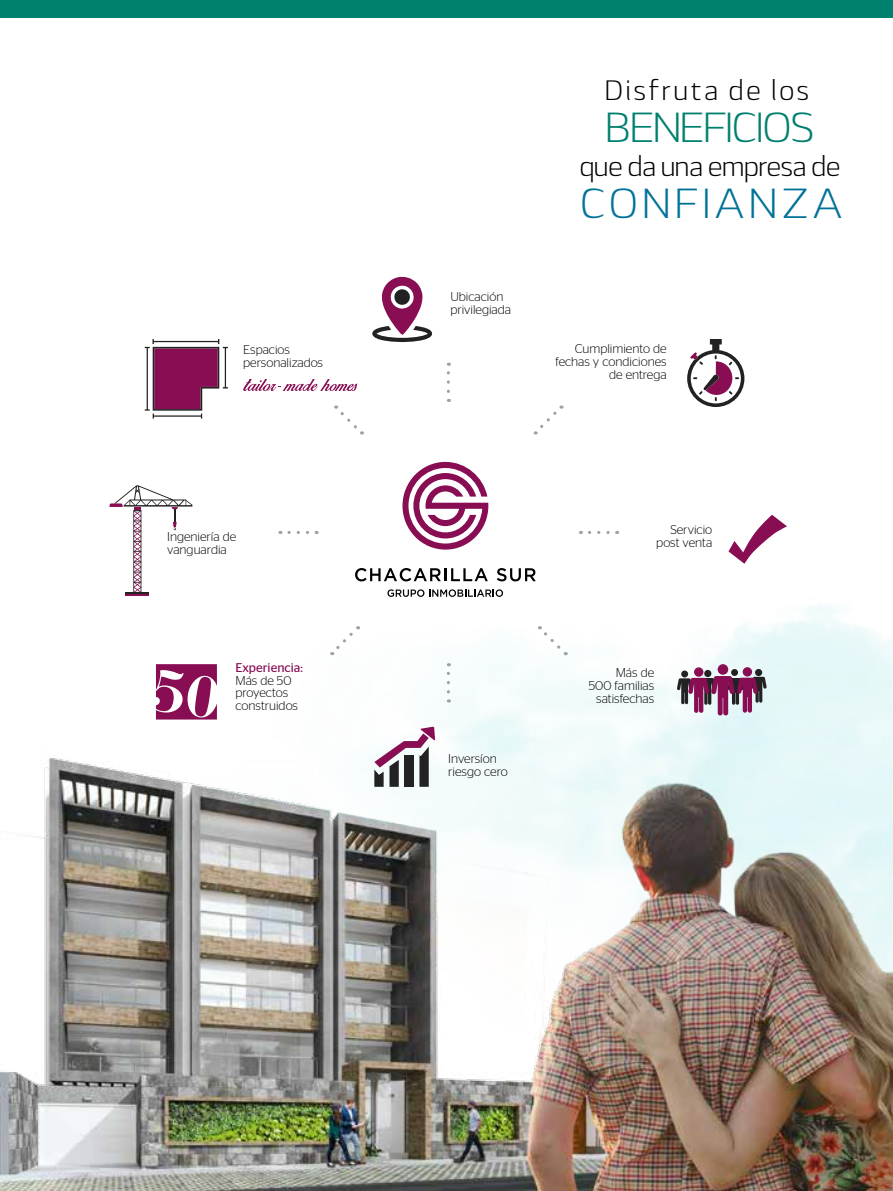
<style>
.page{position:relative;width:893px;height:1191px;background:#fff}
.page>*{position:absolute;margin:0;border:0;box-sizing:border-box;transform-origin:0 0}
.t1{font:300 42px "Lytiga Pro";letter-spacing:-.09em;color:#00806e}
.t2{font:300 42px "Lytiga Pro";letter-spacing:.04em;color:#007298}
.t3{font:300 28px "Lytiga Pro";letter-spacing:-.065em;color:#000}
.t4{font:300 28px "Lytiga Pro";letter-spacing:.04em;color:#000}
.t5{font:300 12.6px/12.6px "Stag Sans";color:#000}
.t6{font:12.6px "Stag Sans";color:#880d53}
</style>
<div class="page">
<img style="left:1px;top:549px;width:892px;height:642px">
<svg style="left:728px;top:515px;width:59px;height:49px"></svg>
<svg style="left:145px;top:339px;width:83px;height:79px"></svg>
<svg style="left:156px;top:664px;width:61px;height:55px"></svg>
<div style="left:731px;top:669px;width:7px;height:7px;background:#222;border-radius:50%"></div>
<div style="left:755px;top:669px;width:7px;height:7px;background:#222;border-radius:50%"></div>
<div style="left:704px;top:670px;width:7px;height:7px;background:#222;border-radius:50%"></div>
<div style="left:681px;top:670px;width:7px;height:7px;background:#222;border-radius:50%"></div>
<div style="left:743px;top:667px;width:9px;height:9px;background:#880d53;border-radius:50%"></div>
<div style="left:694px;top:667px;width:9px;height:9px;background:#880d53;border-radius:50%"></div>
<div style="left:718px;top:664px;width:10px;height:10px;background:#880d53;border-radius:50%"></div>
<svg style="left:677px;top:676px;width:90px;height:39px;background:#996c89"></svg>
<svg style="left:374px;top:726px;width:61px;height:61px"></svg>
<svg style="left:687px;top:339px;width:57px;height:68px"></svg>
<svg style="left:372px;top:276px;width:60px;height:66px"></svg>
<svg style="left:126px;top:593px;width:23px;height:3px"></svg>
<svg style="left:109px;top:485px;width:83px;height:108px"></svg>
<svg style="left:402px;top:462px;width:86px;height:87px"></svg>
<svg style="left:355px;top:568px;width:133px;height:13px"></svg>
<svg style="left:497px;top:568px;width:39px;height:13px"></svg>
<svg style="left:387px;top:589px;width:116px;height:8px"></svg>
<svg style="left:289px;top:531px;width:28px;height:3px"></svg>
<svg style="left:589px;top:531px;width:29px;height:3px"></svg>
<svg style="left:447px;top:363px;width:3px;height:28px"></svg>
<svg style="left:447px;top:663px;width:3px;height:29px"></svg>
<svg style="left:535px;top:405px;width:27px;height:29px"></svg>
<svg style="left:330px;top:626px;width:29px;height:29px"></svg>
<svg style="left:336px;top:405px;width:27px;height:29px"></svg>
<svg style="left:538px;top:626px;width:28px;height:29px"></svg>
<svg style="left:243px;top:379px;width:114px;height:12px"></svg>
<div style="left:0;top:0;width:893px;height:17px;background:#00806e"></div>
<p class="t5" style="left:243px;top:343px;width:81px">Espacios personalizados</p>
<p class="t5" style="left:167px;top:530px;width:71px">Ingeniería de vanguardia</p>
<p class="t6" style="left:235px;top:660px;width:69px">Experiencia:</p>
<p class="t5" style="left:235px;top:673px;width:64px">Más de 50 proyectos construidos</p>
<p class="t5" style="left:450px;top:290px;width:62px">Ubicación privilegiada</p>
<h2 class="t4" style="left:604px;top:73px;width:208px">Disfruta de los</h2>
<h1 class="t1" style="left:604px;top:102px;width:213px">BENEFICIOS</h1>
<h2 class="t3" style="left:579px;top:148px;width:264px">que da una empresa de</h2>
<h1 class="t2" style="left:579px;top:177px;width:267px">CONFIANZA</h1>
<p class="t5" style="left:555px;top:342px;width:113px;text-align:right">Cumplimiento de fechas y condiciones de entrega</p>
<p class="t5" style="left:448px;top:752px;width:61px">Inversíon riesgo cero</p>
<p class="t5" style="left:656px;top:523px;width:57px;text-align:right">Servicio post venta</p>
<p class="t5" style="left:589px;top:666px;width:67px;text-align:right">Más de<br>500 familias satisfechas</p>
</div>
